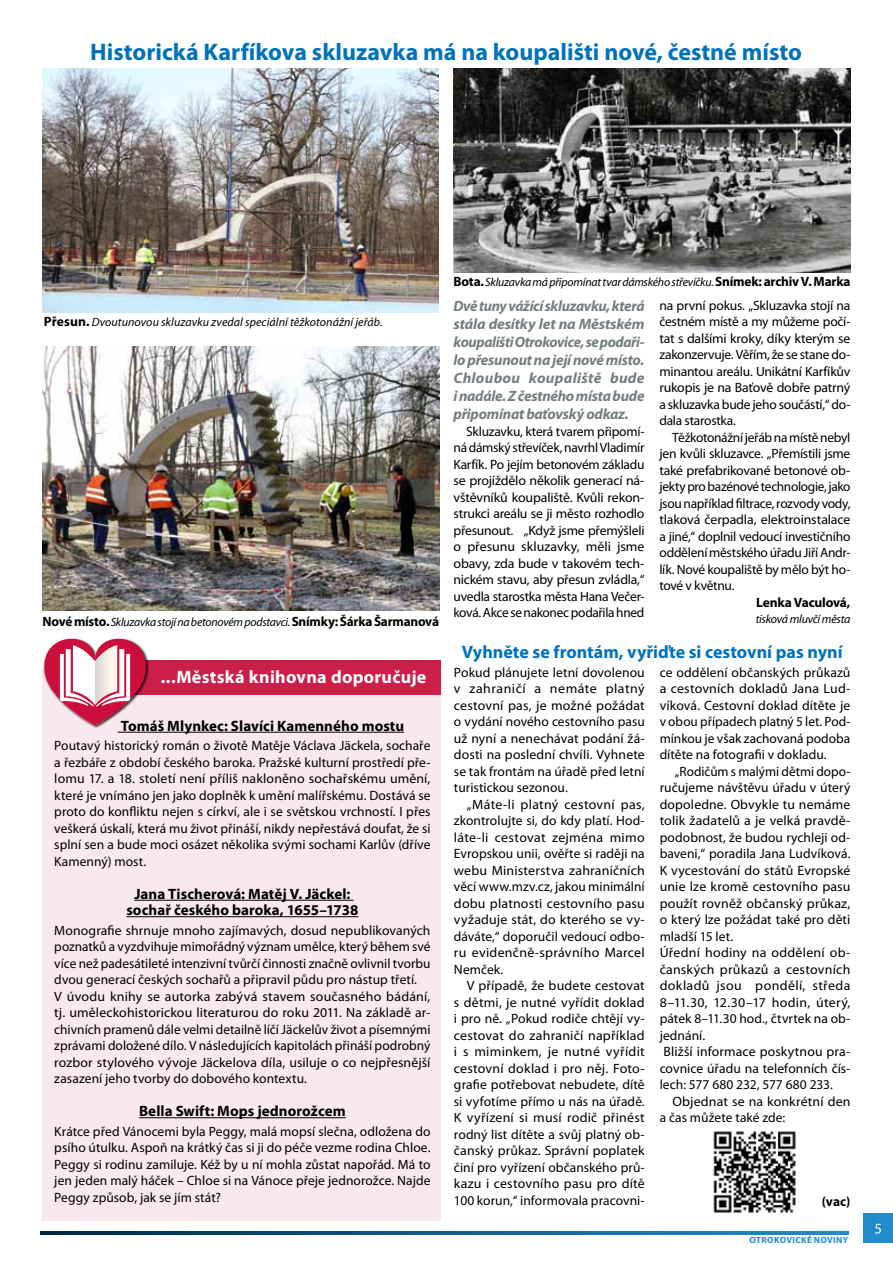
<style>
.page{position:relative;width:893px;height:1263px;background:#fff}
.page>*{position:absolute;margin:0;border:0;box-sizing:border-box;transform-origin:0 0}
.t1{font:700 24px "Myriad Pro";color:#0072bc}
.t2{font:700 18px "Myriad Pro";color:#0072bc}
.t3{font:700 18px "Myriad Pro";letter-spacing:.015em;color:#fff}
.t4{font:italic 700 15px/18px "Myriad Pro";letter-spacing:-.015em;color:#747d7f;text-align:justify}
.t5{font:700 15px/16.5px "Myriad Pro";letter-spacing:.005em;color:#000;text-align:center}
.t6{font:13.5px/16.5px "Myriad Pro";letter-spacing:.005em;color:#000;text-align:justify}
.t7{font:700 13.5px "Myriad Pro";letter-spacing:-.015em;color:#000}
.t8{font:italic 12px "Myriad Pro";letter-spacing:-.015em;color:#000}
.t9{font:italic 12px "Myriad Pro";letter-spacing:.005em;color:#000}
.t10{font:700 9px "Myriad Pro";letter-spacing:.04em;color:#218ccc}
.s1{font-weight:700;font-style:normal;font-size:13.5px}
</style>
<div class="page">
<div style="left:863px;top:1213px;width:30px;height:29px;background:#218ccc"></div>
<svg style="left:875px;top:1224px;width:6px;height:10px"></svg>
<svg style="left:40px;top:1232px;width:808px;height:2px;background:#115a88"></svg>
<img style="left:42px;top:347px;width:397px;height:264px">
<img style="left:454px;top:68px;width:396px;height:205px">
<img style="left:42px;top:68px;width:396px;height:245px">
<div style="left:43px;top:669px;width:398px;height:551px;background:#f9e8ed"></div>
<div style="left:134px;top:661px;width:307px;height:34px;background:#cb1e48"></div>
<hr style="left:118px;top:732px;width:286px;height:1px;background:#000">
<hr style="left:134px;top:900px;width:219px;height:1px;background:#000">
<hr style="left:126px;top:916px;width:232px;height:1px;background:#000">
<hr style="left:139px;top:1117px;width:207px;height:1px;background:#000">
<div style="left:43px;top:638px;width:106px;height:91px;background:#000;opacity:.75"></div>
<svg style="left:42px;top:638px;width:108px;height:88px"></svg>
<img style="left:713px;top:1131px;width:83px;height:82px">
<h1 class="t1" style="left:90px;top:36px;width:713px">Historická Karfíkova skluzavka má na koupališti nové, čestné místo</h1>
<p class="t9" style="left:44px;top:315px;width:340px"><span class="s1">Přesun.</span> Dvoutunovou skluzavku zvedal speciální těžkotonážní jeřáb.</p>
<p class="t8" style="left:43px;top:614px;width:398px"><span class="s1">Nové místo.</span> Skluzavka stojí na betonovém podstavci. <span class="s1">Snímky: Šárka Šarmanová</span></p>
<h2 class="t3" style="left:161px;top:665px;width:267px">...Městská knihovna doporučuje</h2>
<p class="t5" style="left:121px;top:717px;width:285px">Tomáš Mlynkec: Slavíci Kamenného mostu</p>
<p class="t6" style="left:54px;top:737px;width:378px">Poutavý historický román o životě Matěje Václava Jäckela, sochaře a řezbáře z období českého baroka. Pražské kulturní prostředí pře&shy;lomu 17. a 18. století není příliš nakloněno sochařskému umění, které je vnímáno jen jako doplněk k umění malířskému. Dostává se proto do konfliktu nejen s církví, ale i se světskou vrchností. I přes veškerá úskalí, která mu život přináší, nikdy nepřestává doufat, že si splní sen a bude moci osázet několika svými sochami Karlův (dříve Kamenný) most.</p>
<p class="t5" style="left:126px;top:885px;width:233px">Jana Tischerová: Matěj V. Jäckel: sochař českého baroka, 1655–1738</p>
<p class="t6" style="left:54px;top:922px;width:378px;text-align:left">Monografie shrnuje mnoho zajímavých, dosud nepublikovaných poznatků a vyzdvihuje mimořádný význam umělce, který během své více než padesátileté intenzivní tvůrčí činnosti značně ovlivnil tvorbu dvou generací českých sochařů a připravil půdu pro nástup třetí.<br>V úvodu knihy se autorka zabývá stavem současného bádání, tj. uměleckohistorickou literaturou do roku 2011. Na základě ar&shy;chivních pramenů dále velmi detailně líčí Jäckelův život a písemnými zprávami doložené dílo. V následujících kapitolách přináší podrobný rozbor stylového vývoje Jäckelova díla, usiluje o co nejpřesnější zasazení jeho tvorby do dobového kontextu.</p>
<p class="t5" style="left:139px;top:1102px;width:208px">Bella Swift: Mops jednorožcem</p>
<p class="t6" style="left:54px;top:1123px;width:378px">Krátce před Vánocemi byla Peggy, malá mopsí slečna, odložena do psího útulku. Aspoň na krátký čas si ji do péče vezme rodina Chloe.<br>Peggy si rodinu zamiluje. Kéž by u ní mohla zůstat napořád. Má to jen jeden malý háček – Chloe si na Vánoce přeje jednorožce. Najde Peggy způsob, jak se jím stát?</p>
<p class="t8" style="left:453px;top:274px;width:398px"><span class="s1">Bota.</span> Skluzavka má připomínat tvar dámského střevíčku. <span class="s1">Snímek: archiv V. Marka</span></p>
<p class="t4" style="left:453px;top:296px;width:193px">Dvě tuny vážící skluzavku, která stála desítky let na Městském koupališti Otrokovice, se podaři&shy;lo přesunout na její nové místo.<br>Chloubou koupaliště bude i nadále. Z čestného místa bude připomínat baťovský odkaz.</p>
<p class="t6" style="left:453px;top:423px;width:193px;text-indent:13px">Skluzavku, která tvarem připomí&shy;ná dámský střevíček, navrhl Vladimír Karfík. Po jejím betonovém základu se projíždělo několik generací ná&shy;vštěvníků koupaliště. Kvůli rekon&shy;strukci areálu se ji město rozhodlo přesunout. „Když jsme přemýšleli o přesunu skluzavky, měli jsme obavy, zda bude v takovém tech&shy;nickém stavu, aby přesun zvládla,“ uvedla starostka města Hana Večer&shy;ková. Akce se nakonec podařila hned</p>
<p class="t6" style="left:659px;top:297px;width:193px">na první pokus. „Skluzavka stojí na čestném místě a my můžeme počí&shy;tat s dalšími kroky, díky kterým se zakonzervuje. Věřím, že se stane do&shy;minantou areálu. Unikátní Karfíkův rukopis je na Baťově dobře patrný a skluzavka bude jeho součástí,“ do&shy;dala starostka.</p>
<p class="t6" style="left:659px;top:429px;width:193px;text-indent:13px">Těžkotonážní jeřáb na místě nebyl jen kvůli skluzavce. „Přemístili jsme také prefabrikované betonové ob&shy;jekty pro bazénové technologie, jako jsou například filtrace, rozvody vody, tlaková čerpadla, elektroinstalace a jiné,“ doplnil vedoucí investičního oddělení městského úřadu Jiří Andr&shy;lík. Nové koupaliště by mělo být ho&shy;tové v květnu.</p>
<p class="t7" style="left:756px;top:594px;width:96px">Lenka Vaculová,</p>
<p class="t8" style="left:756px;top:612px;width:96px">tisková mluvčí města</p>
<h2 class="t2" style="left:462px;top:640px;width:383px">Vyhněte se frontám, vyřiďte si cestovní pas nyní</h2>
<p class="t6" style="left:454px;top:664px;width:192px">Pokud plánujete letní dovolenou v zahraničí a nemáte platný cestovní pas, je možné požádat o vydání nového cestovního pasu už nyní a nenechávat podání žá&shy;dosti na poslední chvíli. Vyhnete se tak frontám na úřadě před letní turistickou sezonou.</p>
<p class="t6" style="left:454px;top:796px;width:192px;text-indent:13px">„Máte-li platný cestovní pas, zkontrolujte si, do kdy platí. Hod&shy;láte-li cestovat zejména mimo Evropskou unii, ověřte si raději na webu Ministerstva zahraničních věcí www.mzv.cz, jakou minimální dobu platnosti cestovního pasu vyžaduje stát, do kterého se vy&shy;dáváte,“ doporučil vedoucí odbo&shy;ru evidenčně-správního Marcel Nemček.</p>
<p class="t6" style="left:454px;top:977px;width:192px;text-indent:13px">V případě, že budete cestovat s dětmi, je nutné vyřídit doklad i pro ně. „Pokud rodiče chtějí vy&shy;cestovat do zahraničí například i s miminkem, je nutné vyřídit cestovní doklad i pro něj. Foto&shy;grafie potřebovat nebudete, dítě si vyfotíme přímo u nás na úřadě.<br>K vyřízení si musí rodič přinést rodný list dítěte a svůj platný ob&shy;čanský průkaz. Správní poplatek činí pro vyřízení občanského prů&shy;kazu i cestovního pasu pro dítě 100 korun,“ informovala pracovni-</p>
<p class="t6" style="left:660px;top:664px;width:192px">ce oddělení občanských průkazů a cestovních dokladů Jana Lud&shy;víková. Cestovní doklad dítěte je v obou případech platný 5 let. Pod&shy;mínkou je však zachovaná podoba dítěte na fotografii v dokladu.</p>
<p class="t6" style="left:660px;top:763px;width:192px;text-align:left;text-indent:15px">„Rodičům s malými dětmi dopo&shy;ručujeme návštěvu úřadu v úterý dopoledne. Obvykle tu nemáme tolik žadatelů a je velká pravdě&shy;podobnost, že budou rychleji od&shy;baveni,“ poradila Jana Ludvíková.<br>K vycestování do států Evropské unie lze kromě cestovního pasu použít rovněž občanský průkaz, o který lze požádat také pro děti mladší 15 let.<br>Úřední hodiny na oddělení ob&shy;čanských průkazů a cestovních dokladů jsou pondělí, středa<br>8–11.30, 12.30–17 hodin, úterý, pátek 8–11.30 hod., čtvrtek na ob&shy;jednání.<br>Bližší informace poskytnou pra&shy;covnice úřadu na telefonních čís&shy;lech: 577 680 232, 577 680 233.</p>
<p class="t6" style="left:660px;top:1093px;width:192px;text-indent:13px">Objednat se na konkrétní den a čas můžete také zde:</p>
<p class="t7" style="left:822px;top:1193px;width:30px">(vac)</p>
<p class="t10" style="left:749px;top:1234px;width:19px">Otroko</p>
<p class="t10" style="left:786px;top:1234px;width:63px">vické noviny</p>
</div>
